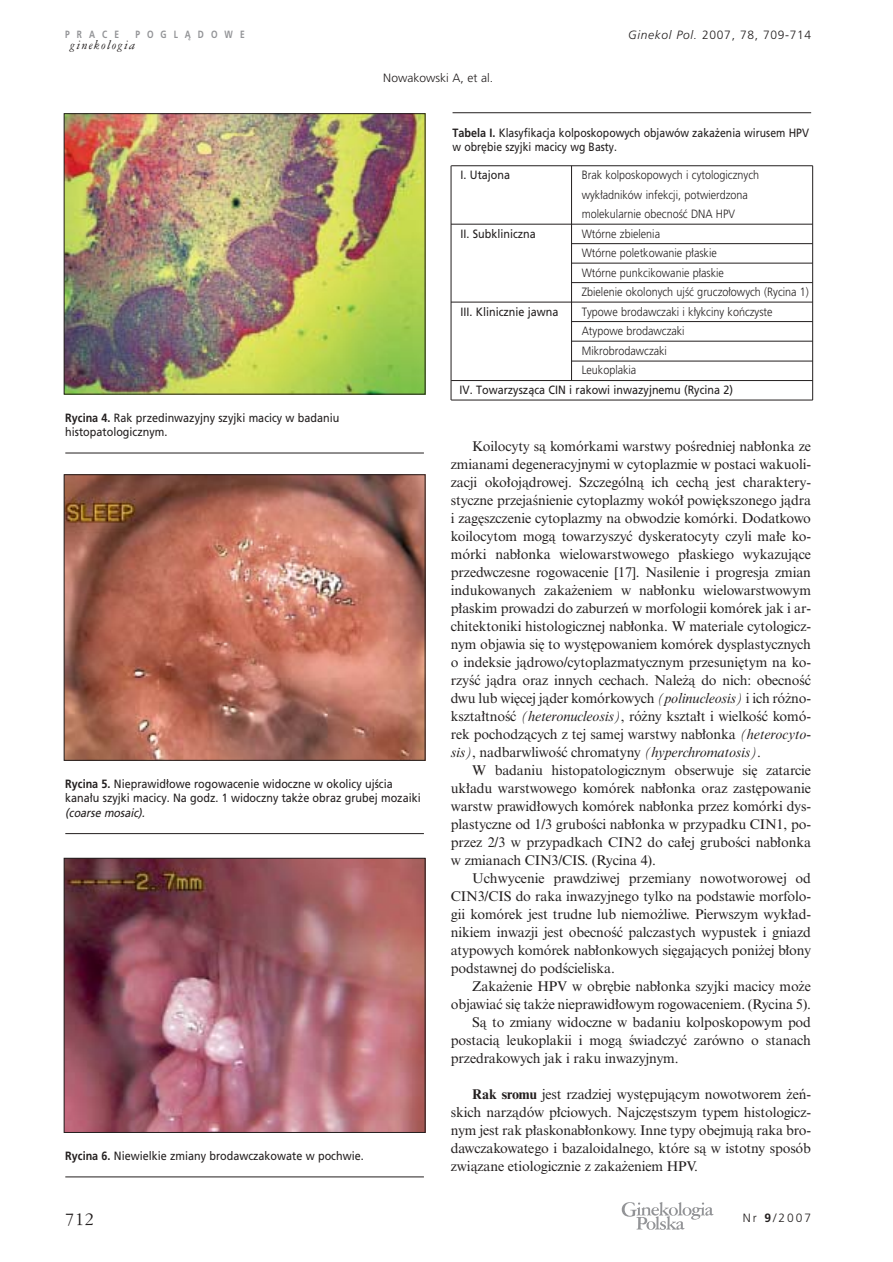
<style>
.page{position:relative;width:893px;height:1262px;background:#fff}
.page>*{position:absolute;margin:0;border:0;box-sizing:border-box;transform-origin:0 0}
.t1{font:19.5px "American Garamond PL";color:#231f1f}
.t2{font:14.1px/18px "Times NR PL";letter-spacing:-.01em;color:#231f1f;text-align:justify}
.t3{font:italic 13.5px "American Garamond PL";letter-spacing:.1em;color:#231f1f}
.t4{font:12px/14.4px "Pfrutiger Roman";color:#231f1f;scale:.9 1}
.t5{font:300 12px/19.5px "Pfrutiger";color:#231f1f;scale:.9 1}
.t6{font:12px/14.4px "Pfrutiger Roman";color:#231f1f;scale:.87 1}
.t7{font:300 12px "Pfrutiger";letter-spacing:.055em;color:#231f1f}
.t8{font:300 12px "Pfrutiger";color:#231f1f}
.t9{font:700 10.5px "Pfrutiger";letter-spacing:.835em;color:#939497;scale:.8 1}
.s1{font-family:"Pfrutiger";font-weight:700}
.s2{font-style:italic}
.s3{font-family:"Times NR Italic PL"}
.s4{font-family:"Times NR Bold PL"}
.s5{font-weight:700}
</style>
<div class="page">
<svg style="left:621px;top:1202px;width:92px;height:27px"></svg>
<img style="left:66px;top:476px;width:357px;height:282px">
<div style="left:64px;top:474px;width:361px;height:286px;border:1px solid #231f1f"></div>
<hr style="left:65px;top:833px;width:359px;height:1px;background:#231f1f">
<img style="left:66px;top:860px;width:357px;height:270px">
<div style="left:64px;top:858px;width:361px;height:274px;border:1px solid #231f1f"></div>
<hr style="left:65px;top:1176px;width:359px;height:1px;background:#231f1f">
<img style="left:66px;top:115px;width:357px;height:277px">
<div style="left:64px;top:113px;width:361px;height:281px;border:1px solid #231f1f"></div>
<hr style="left:65px;top:453px;width:359px;height:1px;background:#231f1f">
<hr style="left:452px;top:112px;width:359px;height:1px;background:#231f1f">
<hr style="left:451px;top:165px;width:361px;height:1px;background:#231f1f">
<hr style="left:451px;top:224px;width:361px;height:1px;background:#231f1f">
<hr style="left:571px;top:243px;width:241px;height:1px;background:#231f1f">
<hr style="left:571px;top:263px;width:241px;height:1px;background:#231f1f">
<hr style="left:571px;top:282px;width:241px;height:1px;background:#231f1f">
<hr style="left:451px;top:302px;width:361px;height:1px;background:#231f1f">
<hr style="left:571px;top:321px;width:241px;height:1px;background:#231f1f">
<hr style="left:571px;top:341px;width:241px;height:1px;background:#231f1f">
<hr style="left:571px;top:361px;width:241px;height:1px;background:#231f1f">
<hr style="left:451px;top:380px;width:361px;height:1px;background:#231f1f">
<hr style="left:451px;top:400px;width:361px;height:1px;background:#231f1f">
<hr style="left:451px;top:166px;width:1px;height:234px;background:#231f1f">
<hr style="left:571px;top:166px;width:1px;height:214px;background:#231f1f">
<hr style="left:812px;top:166px;width:1px;height:234px;background:#231f1f">
<p class="t9" style="left:65px;top:31px;width:69px">PRACE</p>
<p class="t9" style="left:135px;top:31px;width:138px">POGLÑDOWE</p>
<p class="t3" style="left:70px;top:40px;width:66px">ginekologia</p>
<p class="t4" style="left:65px;top:412px;width:306px"><span class="s1">Rycina 4.</span> Rak przedinwazyjny szyjki macicy w badaniu histopatologicznym.</p>
<p class="t8" style="left:383px;top:73px;width:111px">Nowakowski A, et al.</p>
<p class="t7" style="left:628px;top:31px;width:184px"><span class="s2">Ginekol Pol.</span> 2007, 78, 709-714</p>
<p class="t6" style="left:452px;top:127px;width:411px"><span class="s1">Tabela I.</span> Klasyfikacja kolposkopowych objawów zaka˝enia wirusem HPV w obr´bie szyjki macicy wg Basty.</p>
<p class="t4" style="left:460px;top:169px;width:56px">I. Utajona</p>
<p class="t5" style="left:581px;top:166px;width:254px">Brak kolposkopowych i cytologicznych wyk∏adników infekcji, potwierdzona molekularnie obecnoÊç DNA HPV<br>Wtórne zbielenia<br>Wtórne poletkowanie p∏askie<br>Wtórne punkcikowanie p∏askie<br>Zbielenie okolonych ujÊç gruczo∏owych (Rycina 1)<br>Typowe brodawczaki i k∏ykciny koƒczyste<br>Atypowe brodawczaki<br>Mikrobrodawczaki<br>Leukoplakia</p>
<p class="t4" style="left:460px;top:227px;width:85px">II. Subkliniczna</p>
<p class="t4" style="left:460px;top:305px;width:110px">III. Klinicznie jawna</p>
<p class="t4" style="left:459px;top:384px;width:305px">IV. Towarzyszàca CIN i rakowi inwazyjnemu (Rycina 2)</p>
<p class="t4" style="left:65px;top:778px;width:396px"><span class="s1">Rycina 5.</span> Nieprawid∏owe rogowacenie widoczne w okolicy ujÊcia kana∏u szyjki macicy. Na godz. 1 widoczny tak˝e obraz grubej mozaiki <span class="s2">(coarse mosaic).</span></p>
<p class="t4" style="left:65px;top:1150px;width:333px"><span class="s1">Rycina 6.</span> Niewielkie zmiany brodawczakowate w pochwie.</p>
<p class="t2" style="left:472px;top:438px;width:340px">Koilocyty sà komórkami warstwy poÊredniej nab∏onka ze</p>
<p class="t2" style="left:451px;top:456px;width:361px">zmianami degeneracyjnymi w cytoplazmie w postaci wakuoli-</p>
<p class="t2" style="left:451px;top:474px;width:361px">zacji oko∏ojàdrowej. Szczególnà ich cechà jest charaktery-</p>
<p class="t2" style="left:451px;top:492px;width:361px">styczne przejaÊnienie cytoplazmy wokó∏ powi´kszonego jàdra</p>
<p class="t2" style="left:451px;top:510px;width:361px">i zag´szczenie cytoplazmy na obwodzie komórki. Dodatkowo</p>
<p class="t2" style="left:451px;top:528px;width:361px">koilocytom mogà towarzyszyç dyskeratocyty czyli ma∏e ko-</p>
<p class="t2" style="left:451px;top:546px;width:361px">mórki nab∏onka wielowarstwowego p∏askiego wykazujàce</p>
<p class="t2" style="left:451px;top:564px;width:361px">przedwczesne rogowacenie [17]. Nasilenie i progresja zmian</p>
<p class="t2" style="left:451px;top:582px;width:361px">indukowanych zaka˝eniem w nab∏onku wielowarstwowym</p>
<p class="t2" style="left:451px;top:600px;width:361px">p∏askim prowadzi do zaburzeƒ w morfologii komórek jak i ar-</p>
<p class="t2" style="left:451px;top:618px;width:361px">chitektoniki histologicznej nab∏onka. W materiale cytologicz-</p>
<p class="t2" style="left:451px;top:636px;width:361px">nym objawia si´ to wyst´powaniem komórek dysplastycznych</p>
<p class="t2" style="left:451px;top:654px;width:361px">o indeksie jàdrowo/cytoplazmatycznym przesuni´tym na ko-</p>
<p class="t2" style="left:451px;top:672px;width:361px">rzyÊç jàdra oraz innych cechach. Nale˝à do nich: obecnoÊç</p>
<p class="t2" style="left:451px;top:690px;width:361px">dwu lub wi´cej jàder komórkowych <span class="s3">(polinucleosis)</span> i ich ró˝no-</p>
<p class="t2" style="left:451px;top:708px;width:361px">kszta∏tnoÊç <span class="s3">(heteronucleosis)</span>, ró˝ny kszta∏t i wielkoÊç komó-</p>
<p class="t2" style="left:451px;top:726px;width:361px">rek pochodzàcych z tej samej warstwy nab∏onka <span class="s3">(heterocyto-</span></p>
<p class="t2" style="left:451px;top:744px;width:311px"><span class="s3">sis)</span>, nadbarwliwoÊç chromatyny <span class="s3">(hyperchromatosis)</span>.</p>
<p class="t2" style="left:472px;top:762px;width:340px">W badaniu histopatologicznym obserwuje si´ zatarcie</p>
<p class="t2" style="left:451px;top:780px;width:361px">uk∏adu warstwowego komórek nab∏onka oraz zast´powanie</p>
<p class="t2" style="left:451px;top:798px;width:361px">warstw prawid∏owych komórek nab∏onka przez komórki dys-</p>
<p class="t2" style="left:451px;top:816px;width:361px">plastyczne od 1/3 gruboÊci nab∏onka w przypadku CIN1, po-</p>
<p class="t2" style="left:451px;top:834px;width:361px">przez 2/3 w przypadkach CIN2 do ca∏ej gruboÊci nab∏onka</p>
<p class="t2" style="left:451px;top:852px;width:206px">w zmianach CIN3/CIS. (Rycina 4).</p>
<p class="t2" style="left:472px;top:870px;width:340px">Uchwycenie prawdziwej przemiany nowotworowej od</p>
<p class="t2" style="left:451px;top:888px;width:361px">CIN3/CIS do raka inwazyjnego tylko na podstawie morfolo-</p>
<p class="t2" style="left:451px;top:906px;width:361px">gii komórek jest trudne lub niemo˝liwe. Pierwszym wyk∏ad-</p>
<p class="t2" style="left:451px;top:924px;width:361px">nikiem inwazji jest obecnoÊç palczastych wypustek i gniazd</p>
<p class="t2" style="left:451px;top:942px;width:361px">atypowych komórek nab∏onkowych si´gajàcych poni˝ej b∏ony</p>
<p class="t2" style="left:451px;top:960px;width:165px">podstawnej do podÊcieliska.</p>
<p class="t2" style="left:472px;top:978px;width:340px">Zaka˝enie HPV w obr´bie nab∏onka szyjki macicy mo˝e</p>
<p class="t2" style="left:451px;top:996px;width:361px">objawiaç si´ tak˝e nieprawid∏owym rogowaceniem. (Rycina 5).</p>
<p class="t2" style="left:472px;top:1014px;width:340px">Sà to zmiany widoczne w badaniu kolposkopowym pod</p>
<p class="t2" style="left:451px;top:1032px;width:361px">postacià leukoplakii i mogà Êwiadczyç zarówno o stanach</p>
<p class="t2" style="left:451px;top:1050px;width:229px">przedrakowych jak i raku inwazyjnym.</p>
<p class="t2" style="left:451px;top:1086px;width:361px;text-indent:21px"><span class="s4">Rak sromu</span> jest rzadziej wyst´pujàcym nowotworem ˝eƒ&shy;skich narzàdów p∏ciowych. Najcz´stszym typem histologicz&shy;nym jest rak p∏askonab∏onkowy. Inne typy obejmujà raka bro&shy;dawczakowatego i bazaloidalnego, które sà w istotny sposób zwiàzane etiologicznie z zaka˝eniem HPV.</p>
<p class="t1" style="left:65px;top:1211px;width:30px">712</p>
<p class="t8" style="left:742px;top:1213px;width:70px">Nr <span class="s5">9</span>/2007</p>
</div>
